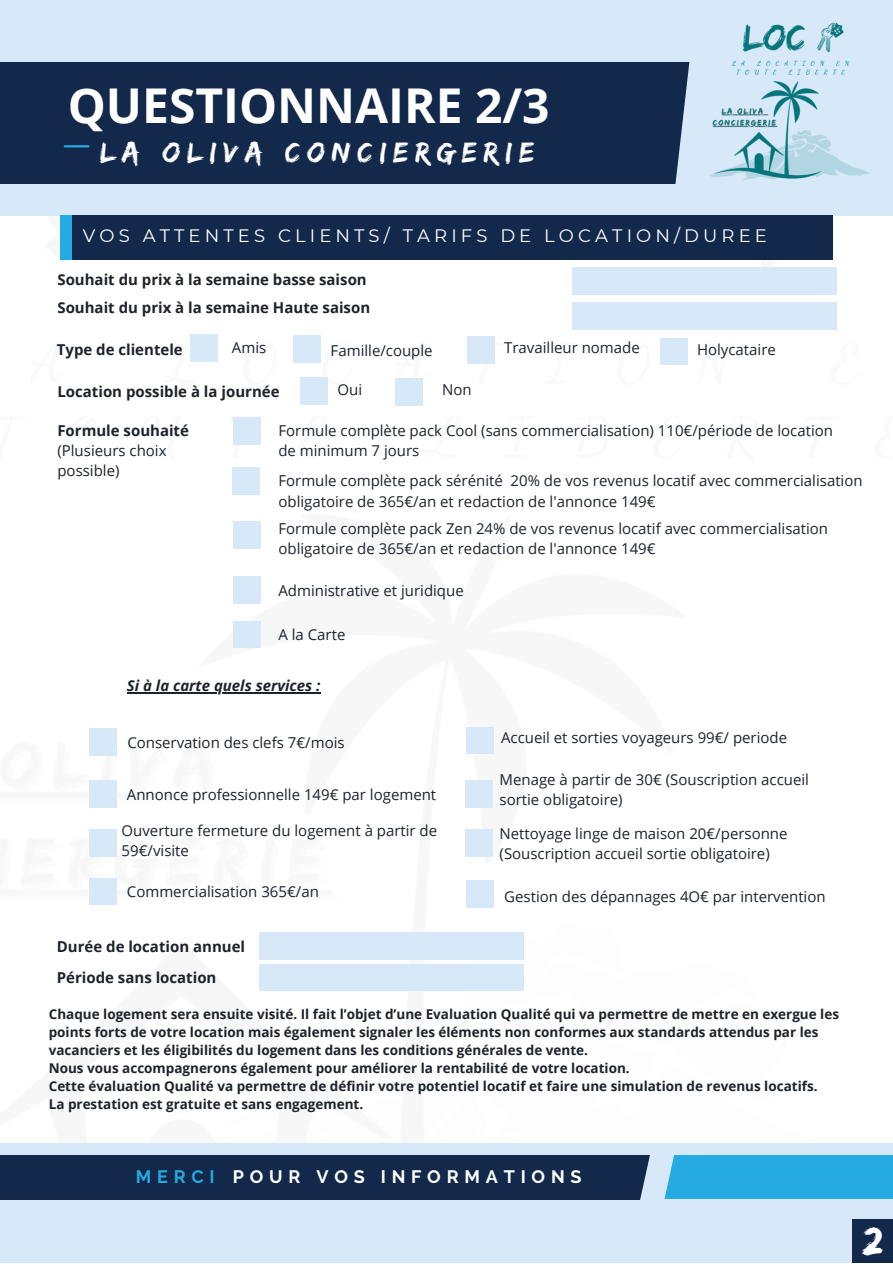
<style>
.page{position:relative;width:893px;height:1264px;background:#fff}
.page>*{position:absolute;margin:0;border:0;box-sizing:border-box;transform-origin:0 0}
.t1{font:700 48px "Open Sans";color:#fff}
.t2{font:39.75px "Edo";color:#fff}
.t3{font:30px "Edo";letter-spacing:.23em;color:#fff}
.t4{font:18px "Montserrat";letter-spacing:.23em;color:#fff}
.t5{font:700 18px "Raleway";letter-spacing:.32em;color:#fff}
.t6{font:15px/20.2px "Open Sans";color:#1e232b}
.t7{font:700 15px/31.2px "Open Sans";color:#1e232b}
.t8{font:italic 700 15px "Open Sans";color:#1e232b}
.t9{font:700 13.5px/18px "Open Sans";color:#1e232b}
.s1{color:#25aae1}
</style>
<div class="page">
<div style="left:0;top:0;width:892px;height:215px;background:#d7e9f8"></div>
<div style="left:0;top:62px;width:693px;height:122px;background:#13294b"></div>
<hr style="left:65px;top:145px;width:23px;height:2px;background:#25aae1">
<div style="left:0;top:1143px;width:892px;height:119px;background:#d7e9f8"></div>
<div style="left:0;top:1154px;width:655px;height:45px;background:#13294b"></div>
<div style="left:652px;top:1154px;width:240px;height:44px;background:#25aae1"></div>
<div style="left:60px;top:215px;width:18px;height:45px;background:#25aae1"></div>
<div style="left:72px;top:215px;width:760px;height:44px;background:#13294b"></div>
<svg style="left:675px;top:62px;width:18px;height:122px"></svg>
<svg style="left:623px;top:1154px;width:68px;height:46px"></svg>
<img style="left:710px;top:22px;width:160px;height:158px">
<div style="left:190px;top:334px;width:28px;height:27px;background:#d7e9f8"></div>
<div style="left:299px;top:377px;width:28px;height:27px;background:#d7e9f8"></div>
<div style="left:572px;top:267px;width:264px;height:28px;background:#d7e9f8"></div>
<div style="left:572px;top:302px;width:264px;height:28px;background:#d7e9f8"></div>
<div style="left:467px;top:336px;width:28px;height:28px;background:#d7e9f8"></div>
<div style="left:293px;top:335px;width:28px;height:28px;background:#d7e9f8"></div>
<div style="left:660px;top:338px;width:28px;height:27px;background:#d7e9f8"></div>
<div style="left:395px;top:378px;width:27px;height:27px;background:#d7e9f8"></div>
<div style="left:233px;top:417px;width:27px;height:27px;background:#d7e9f8"></div>
<div style="left:232px;top:467px;width:27px;height:27px;background:#d7e9f8"></div>
<div style="left:233px;top:521px;width:27px;height:27px;background:#d7e9f8"></div>
<div style="left:233px;top:576px;width:27px;height:27px;background:#d7e9f8"></div>
<div style="left:233px;top:620px;width:27px;height:28px;background:#d7e9f8"></div>
<div style="left:89px;top:728px;width:28px;height:27px;background:#d7e9f8"></div>
<div style="left:89px;top:780px;width:28px;height:27px;background:#d7e9f8"></div>
<div style="left:89px;top:829px;width:28px;height:27px;background:#d7e9f8"></div>
<div style="left:466px;top:726px;width:28px;height:28px;background:#d7e9f8"></div>
<div style="left:465px;top:780px;width:28px;height:27px;background:#d7e9f8"></div>
<div style="left:465px;top:829px;width:28px;height:27px;background:#d7e9f8"></div>
<div style="left:89px;top:877px;width:28px;height:27px;background:#d7e9f8"></div>
<div style="left:466px;top:880px;width:28px;height:27px;background:#d7e9f8"></div>
<div style="left:260px;top:932px;width:264px;height:27px;background:#d7e9f8"></div>
<div style="left:260px;top:964px;width:264px;height:26px;background:#d7e9f8"></div>
<hr style="left:127px;top:692px;width:193px;height:1px;background:#1e232b">
<div style="left:852px;top:1219px;width:40px;height:43px;background:#13294b"></div>
<h1 class="t1" style="left:68px;top:72px;width:483px">QUESTIONNAIRE 2/3</h1>
<h3 class="t3" style="left:100px;top:135px;width:435px">LA OLIVA CONCIERGERIE</h3>
<p class="t4" style="left:83px;top:224px;width:685px">VOS ATTENTES CLIENTS/ TARIFS DE LOCATION/DUREE</p>
<p class="t7" style="left:57px;top:263px;width:311px">Souhait du prix à la semaine basse saison</p>
<p class="t7" style="left:57px;top:292px;width:314px">Souhait du prix à la semaine Haute saison</p>
<p class="t6" style="left:232px;top:337px;width:36px">Amis</p>
<p class="t7" style="left:57px;top:375px;width:223px">Location possible à la journée</p>
<p class="t7" style="left:57px;top:333px;width:127px">Type de clientele</p>
<p class="t6" style="left:330px;top:340px;width:103px">Famille/couple</p>
<p class="t6" style="left:337px;top:379px;width:26px">Oui</p>
<p class="t6" style="left:442px;top:379px;width:31px">Non</p>
<p class="t6" style="left:504px;top:337px;width:137px">Travailleur nomade</p>
<p class="t6" style="left:697px;top:339px;width:80px">Holycataire</p>
<p class="t7" style="left:57px;top:414px;width:133px">Formule souhaité</p>
<p class="t6" style="left:57px;top:440px;width:111px">(Plusieurs choix possible)</p>
<p class="t6" style="left:278px;top:419px;width:556px">Formule complète pack Cool (sans commercialisation) 110€/période de location de minimum 7 jours</p>
<p class="t6" style="left:278px;top:470px;width:585px">Formule complète pack sérénité 20% de vos revenus locatif avec commercialisation obligatoire de 365€/an et redaction de l'annonce 149€</p>
<p class="t6" style="left:278px;top:518px;width:551px">Formule complète pack Zen 24% de vos revenus locatif avec commercialisation obligatoire de 365€/an et redaction de l'annonce 149€</p>
<p class="t6" style="left:278px;top:580px;width:187px">Administrative et juridique</p>
<p class="t6" style="left:278px;top:624px;width:68px">A la Carte</p>
<p class="t8" style="left:127px;top:675px;width:195px">Si à la carte quels services :</p>
<p class="t6" style="left:127px;top:732px;width:219px">Conservation des clefs 7€/mois</p>
<p class="t6" style="left:501px;top:727px;width:287px">Accueil et sorties voyageurs 99€/ periode</p>
<p class="t6" style="left:127px;top:783px;width:311px">Annonce professionnelle 149€ par logement</p>
<p class="t6" style="left:499px;top:769px;width:311px">Menage à partir de 30€ (Souscription accueil sortie obligatoire)</p>
<p class="t6" style="left:122px;top:819px;width:317px">Ouverture fermeture du logement à partir de<br>59€/visite</p>
<p class="t6" style="left:499px;top:823px;width:289px">Nettoyage linge de maison 20€/personne (Souscription accueil sortie obligatoire)</p>
<p class="t6" style="left:127px;top:881px;width:193px">Commercialisation 365€/an</p>
<p class="t6" style="left:504px;top:886px;width:323px">Gestion des dépannages 4O€ par intervention</p>
<p class="t7" style="left:57px;top:930px;width:190px">Durée de location annuel<br>Période sans location</p>
<p class="t9" style="left:49px;top:1004px;width:791px">Chaque logement sera ensuite visité. Il fait l’objet d’une Evaluation Qualité qui va permettre de mettre en exergue les points forts de votre location mais également signaler les éléments non conformes aux standards attendus par les vacanciers et les éligibilités du logement dans les conditions générales de vente.<br>Nous vous accompagnerons également pour améliorer la rentabilité de votre location.<br>Cette évaluation Qualité va permettre de définir votre potentiel locatif et faire une simulation de revenus locatifs.<br>La prestation est gratuite et sans engagement.</p>
<p class="t5" style="left:136px;top:1165px;width:447px"><span class="s1">MERCI</span> POUR VOS INFORMATIONS</p>
<h2 class="t2" style="left:863px;top:1216px;width:20px">2</h2>
</div>
